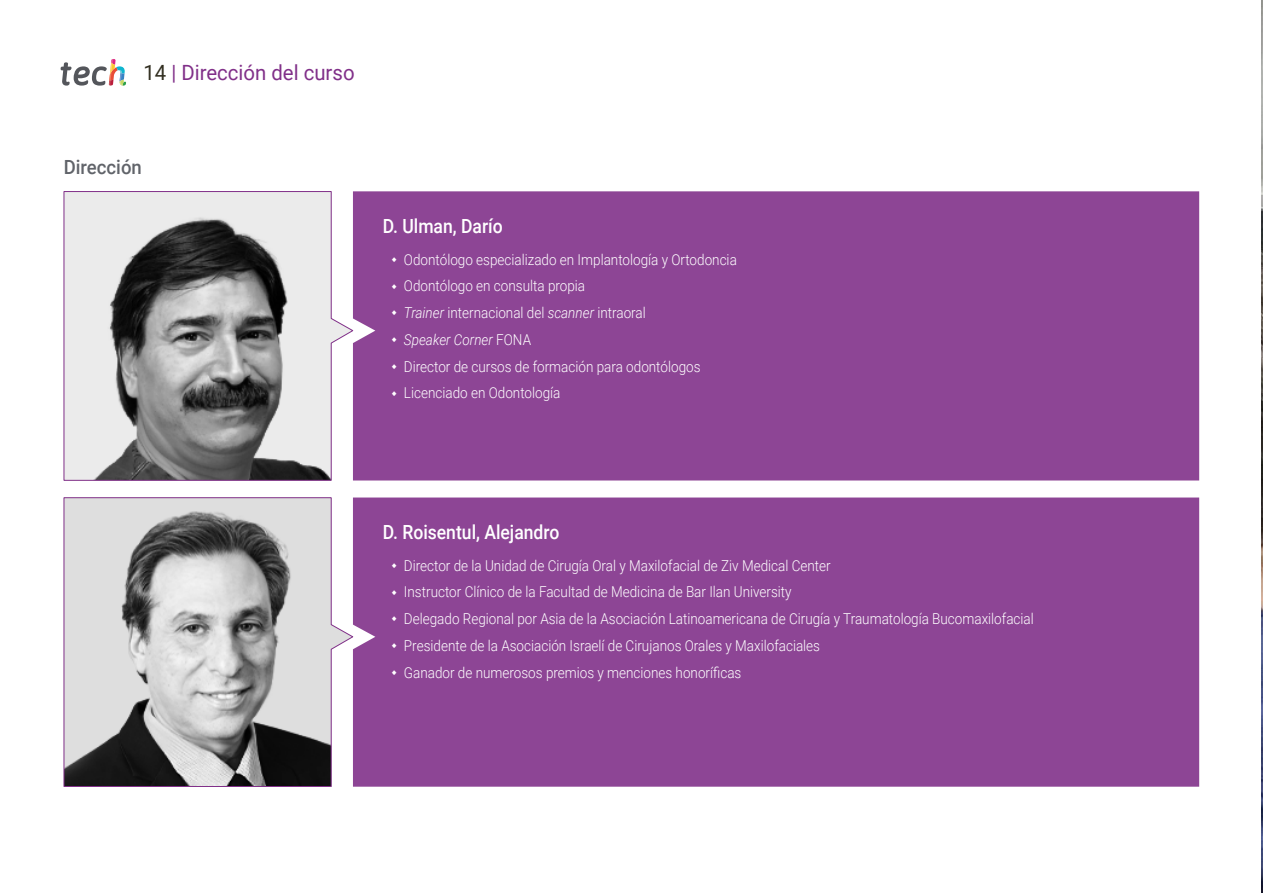
<style>
.page{position:relative;width:1263px;height:893px;background:#fff}
.page>*{position:absolute;margin:0;border:0;box-sizing:border-box;transform-origin:0 0}
.t1{font:21px "Roboto";color:#813089}
.t2{font:500 19.5px "Roboto";color:#fff;scale:.9 1}
.t3{font:500 19.5px "Roboto";color:#61646a;scale:.95 1}
.t4{font:300 15px/26.7px "Roboto";color:#fff;scale:.9 1}
.s1{color:#312e20}
.s2{font-style:italic}
</style>
<div class="page">
<svg style="left:61px;top:59px;width:65px;height:27px"></svg>
<div style="left:353px;top:191px;width:846px;height:289px;background:#8d4595"></div>
<div style="left:353px;top:497px;width:846px;height:290px;background:#8d4595"></div>
<svg style="left:64px;top:191px;width:289px;height:290px"></svg>
<svg style="left:64px;top:497px;width:289px;height:290px"></svg>
<img style="left:1262px;top:0;width:1px;height:893px">
<svg style="left:392px;top:257px;width:5px;height:5px"></svg>
<svg style="left:392px;top:284px;width:5px;height:5px"></svg>
<svg style="left:392px;top:310px;width:5px;height:5px"></svg>
<svg style="left:392px;top:337px;width:5px;height:5px"></svg>
<svg style="left:392px;top:364px;width:5px;height:5px"></svg>
<svg style="left:392px;top:391px;width:5px;height:5px"></svg>
<svg style="left:392px;top:563px;width:5px;height:5px"></svg>
<svg style="left:392px;top:590px;width:5px;height:5px"></svg>
<svg style="left:392px;top:616px;width:5px;height:5px"></svg>
<svg style="left:392px;top:643px;width:5px;height:5px"></svg>
<svg style="left:392px;top:670px;width:5px;height:5px"></svg>
<h1 class="t1" style="left:144px;top:57px;width:213px"><span class="s1">14</span> | Dirección del curso</h1>
<h2 class="t3" style="left:64px;top:154px;width:84px">Dirección</h2>
<h2 class="t2" style="left:383px;top:212px;width:135px">D. Ulman, Darío</h2>
<p class="t4" style="left:404px;top:245px;width:371px">Odontólogo especializado en Implantología y Ortodoncia Odontólogo en consulta propia<br><span class="s2">Trainer</span> internacional del <span class="s2">scanner</span> intraoral<br><span class="s2">Speaker Corner</span> FONA<br>Director de cursos de formación para odontólogos Licenciado en Odontología</p>
<h2 class="t2" style="left:383px;top:518px;width:198px">D. Roisentul, Alejandro</h2>
<p class="t4" style="left:404px;top:551px;width:701px">Director de la Unidad de Cirugía Oral y Maxilofacial de Ziv Medical Center<br>Instructor Clínico de la Facultad de Medicina de Bar Ilan University<br>Delegado Regional por Asia de la Asociación Latinoamericana de Cirugía y Traumatología Bucomaxilofacial Presidente de la Asociación Israelí de Cirujanos Orales y Maxilofaciales<br>Ganador de numerosos premios y menciones honoríficas</p>
</div>
